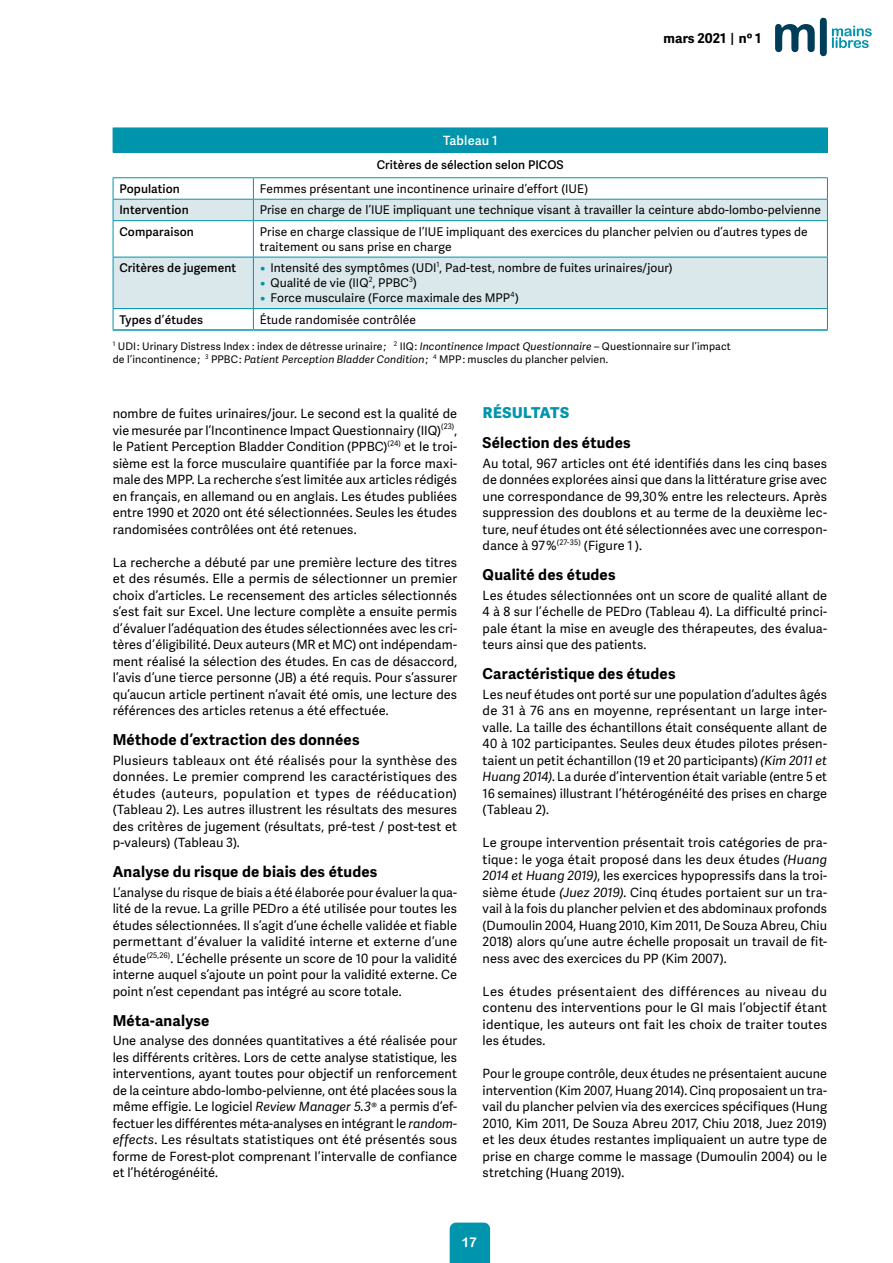
<style>
.page{position:relative;width:893px;height:1263px;background:#fff}
.page>*{position:absolute;margin:0;border:0;box-sizing:border-box;transform-origin:0 0}
.t1{font:700 15px "Adelle Sans";letter-spacing:.015em;color:#000}
.t2{font:800 15px "Adelle Sans";letter-spacing:.035em;color:#0095ac}
.t3{font:700 13.5px "Adelle Sans";color:#000}
.t4{font:13.5px "Arial Rounded MT Bold";color:#fff}
.t5{font:12.75px/16.5px "Adelle Sans";letter-spacing:.005em;color:#000;text-align:justify}
.t6{font:600 12.75px "Adelle Sans";letter-spacing:.01em;color:#fff}
.t7{font:12px/15px "Adelle Sans";letter-spacing:.005em;color:#000}
.t8{font:600 12px "Adelle Sans";letter-spacing:.01em;color:#000}
.t9{font:10.5px/13.2px "Adelle Sans";letter-spacing:.015em;color:#000}
.s1{font-weight:600}
.s2{font-weight:800;color:#0095ac}
.s3{font-style:italic}
</style>
<div class="page">
<svg style="left:775px;top:18px;width:97px;height:38px"></svg>
<div style="left:450px;top:1222px;width:40px;height:41px;background:#0095ac"></div>
<div style="left:113px;top:128px;width:714px;height:24px;background:#0095ac"></div>
<svg style="left:114px;top:200px;width:713px;height:108px;fill:#dae7eb"></svg>
<hr style="left:113px;top:199px;width:140px;height:1px;background:#0095ac">
<hr style="left:253px;top:199px;width:575px;height:1px;background:#0095ac">
<hr style="left:113px;top:220px;width:140px;height:1px;background:#0095ac">
<hr style="left:253px;top:220px;width:575px;height:1px;background:#0095ac">
<hr style="left:113px;top:257px;width:140px;height:1px;background:#0095ac">
<hr style="left:253px;top:257px;width:575px;height:1px;background:#0095ac">
<svg style="left:827px;top:178px;width:1px;height:42px"></svg>
<hr style="left:827px;top:221px;width:1px;height:36px;background:#0095ac">
<hr style="left:827px;top:257px;width:1px;height:51px;background:#0095ac">
<svg style="left:113px;top:178px;width:1px;height:42px"></svg>
<svg style="left:253px;top:178px;width:1px;height:42px"></svg>
<hr style="left:113px;top:221px;width:1px;height:36px;background:#0095ac">
<hr style="left:253px;top:221px;width:1px;height:36px;background:#0095ac">
<hr style="left:113px;top:257px;width:1px;height:51px;background:#0095ac">
<hr style="left:253px;top:257px;width:1px;height:51px;background:#0095ac">
<svg style="left:253px;top:309px;width:1px;height:20px"></svg>
<hr style="left:113px;top:308px;width:140px;height:1px;background:#0095ac">
<svg style="left:113px;top:309px;width:1px;height:20px"></svg>
<hr style="left:253px;top:308px;width:575px;height:1px;background:#0095ac">
<svg style="left:827px;top:309px;width:1px;height:20px"></svg>
<hr style="left:113px;top:329px;width:140px;height:2px;background:#0095ac">
<hr style="left:253px;top:329px;width:575px;height:2px;background:#0095ac">
<svg style="left:827px;top:128px;width:1px;height:24px"></svg>
<hr style="left:113px;top:152px;width:140px;height:1px;background:#0095ac">
<hr style="left:253px;top:152px;width:575px;height:1px;background:#0095ac">
<hr style="left:113px;top:177px;width:140px;height:1px;background:#0095ac">
<hr style="left:253px;top:177px;width:575px;height:1px;background:#0095ac">
<p class="t6" style="left:443px;top:133px;width:56px">Tableau 1</p>
<p class="t8" style="left:377px;top:158px;width:189px">Critères de sélection selon PICOS</p>
<p class="t3" style="left:664px;top:30px;width:99px">mars 2021 <span class="s1">|</span> no 1</p>
<p class="t8" style="left:119px;top:182px;width:62px">Population</p>
<p class="t7" style="left:260px;top:181px;width:330px">Femmes présentant une incontinence urinaire d’effort (IUE)</p>
<p class="t8" style="left:119px;top:203px;width:71px">Intervention</p>
<p class="t7" style="left:260px;top:203px;width:563px">Prise en charge de l’IUE impliquant une technique visant à travailler la ceinture abdo-lombo-pelvienne</p>
<p class="t8" style="left:119px;top:224px;width:76px">Comparaison</p>
<p class="t7" style="left:260px;top:224px;width:550px">Prise en charge classique de l’IUE impliquant des exercices du plancher pelvien ou d’autres types de traitement ou sans prise en charge</p>
<p class="t8" style="left:119px;top:261px;width:118px">Critères de jugement</p>
<p class="t7" style="left:260px;top:261px;width:414px"><span class="s2">•</span> Intensité des symptômes (UDI<sup>1</sup>, Pad-test, nombre de fuites urinaires/jour)</p>
<p class="t7" style="left:260px;top:276px;width:159px"><span class="s2">•</span> Qualité de vie (IIQ<sup>2</sup>, PPBC<sup>3</sup>)</p>
<p class="t7" style="left:260px;top:291px;width:261px"><span class="s2">•</span> Force musculaire (Force maximale des MPP<sup>4</sup> )</p>
<p class="t8" style="left:119px;top:312px;width:85px">Types d’études</p>
<p class="t7" style="left:260px;top:312px;width:158px">Étude randomisée contrôlée</p>
<p class="t9" style="left:113px;top:340px;width:620px"><sup>1</sup> UDI : Urinary Distress Index : index de détresse urinaire ; <sup>2</sup> IIQ : <span class="s3">Incontinence Impact Questionnaire</span> – Questionnaire sur l’impact de l’incontinence ; <sup>3</sup> PPBC : <span class="s3">Patient Perception Bladder Condition</span> ; <sup>4</sup> MPP : muscles du plancher pelvien.</p>
<p class="t5" style="left:113px;top:406px;width:346px">nombre de fuites urinaires/jour. Le second est la qualité de vie mesurée par l’Incontinence Impact Questionnairy (IIQ)<sup>(23)</sup>, le Patient Perception Bladder Condition (PPBC)<sup>(24)</sup> et le troi&shy;sième est la force musculaire quantifiée par la force maxi&shy;male des MPP. La recherche s’est limitée aux articles rédigés en français, en allemand ou en anglais. Les études publiées entre 1990 et 2020 ont été sélectionnées. Seules les études randomisées contrôlées ont été retenues.</p>
<p class="t5" style="left:113px;top:554px;width:346px">La recherche a débuté par une première lecture des titres et des résumés. Elle a permis de sélectionner un premier choix d’articles. Le recensement des articles sélectionnés s’est fait sur Excel. Une lecture complète a ensuite permis d’évaluer l’adéquation des études sélectionnées avec les cri&shy;tères d’éligibilité. Deux auteurs (MR et MC) ont indépendam&shy;ment réalisé la sélection des études. En cas de désaccord, l’avis d’une tierce personne (JB) a été requis. Pour s’assurer qu’aucun article pertinent n’avait été omis, une lecture des références des articles retenus a été effectuée.</p>
<p class="t1" style="left:113px;top:731px;width:248px">Méthode d’extraction des données</p>
<p class="t5" style="left:113px;top:752px;width:346px">Plusieurs tableaux ont été réalisés pour la synthèse des données. Le premier comprend les caractéristiques des études (auteurs, population et types de rééducation) (Tableau 2). Les autres illustrent les résultats des mesures des critères de jugement (résultats, pré-test / post-test et p-valeurs) (Tableau 3).</p>
<p class="t1" style="left:113px;top:863px;width:266px">Analyse du risque de biais des études</p>
<p class="t5" style="left:113px;top:884px;width:346px">L’analyse du risque de biais a été élaborée pour évaluer la qua&shy;lité de la revue. La grille PEDro a été utilisée pour toutes les études sélectionnées. Il s’agit d’une échelle validée et fiable permettant d’évaluer la validité interne et externe d’une étude<sup>(25,26)</sup>. L’échelle présente un score de 10 pour la validité interne auquel s’ajoute un point pour la validité externe. Ce point n’est cependant pas intégré au score totale.</p>
<p class="t1" style="left:113px;top:1011px;width:98px">Méta-analyse</p>
<p class="t5" style="left:113px;top:1033px;width:346px">Une analyse des données quantitatives a été réalisée pour les différents critères. Lors de cette analyse statistique, les interventions, ayant toutes pour objectif un renforcement de la ceinture abdo-lombo-pelvienne, ont été placées sous la même effigie. Le logiciel <span class="s3">Review Manager 5.3®</span> a permis d’ef&shy;fectuer les différentes méta-analyses en intégrant le <span class="s3">random&shy;effects</span>. Les résultats statistiques ont été présentés sous forme de Forest-plot comprenant l’intervalle de confiance et l’hétérogénéité.</p>
<p class="t2" style="left:483px;top:404px;width:88px">RÉSULTATS</p>
<p class="t1" style="left:483px;top:434px;width:149px">Sélection des études</p>
<p class="t5" style="left:483px;top:455px;width:346px">Au total, 967 articles ont été identifiés dans les cinq bases de données explorées ainsi que dans la littérature grise avec une correspondance de 99,30 % entre les relecteurs. Après suppression des doublons et au terme de la deuxième lec&shy;ture, neuf études ont été sélectionnées avec une correspon&shy;dance à 97 %<sup>(27-35)</sup> (Figure 1 ).</p>
<p class="t1" style="left:483px;top:566px;width:134px">Qualité des études</p>
<p class="t5" style="left:483px;top:587px;width:346px">Les études sélectionnées ont un score de qualité allant de 4 à 8 sur l’échelle de PEDro (Tableau 4). La difficulté princi&shy;pale étant la mise en aveugle des thérapeutes, des évalua&shy;teurs ainsi que des patients.</p>
<p class="t1" style="left:483px;top:665px;width:194px">Caractéristique des études</p>
<p class="t5" style="left:483px;top:686px;width:346px">Les neuf études ont porté sur une population d’adultes âgés de 31 à 76 ans en moyenne, représentant un large inter&shy;valle. La taille des échantillons était conséquente allant de 40 à 102 participantes. Seules deux études pilotes présen&shy;taient un petit échantillon (19 et 20 participants) <span class="s3">(Kim 2011 et Huang 2014)</span>. La durée d’intervention était variable (entre 5 et 16 semaines) illustrant l’hétérogénéité des prises en charge (Tableau 2).</p>
<p class="t5" style="left:483px;top:835px;width:346px">Le groupe intervention présentait trois catégories de pra&shy;tique : le yoga était proposé dans les deux études <span class="s3">(Huang 2014 et Huang 2019)</span>, les exercices hypopressifs dans la troi&shy;sième étude <span class="s3">(Juez 2019)</span>. Cinq études portaient sur un tra&shy;vail à la fois du plancher pelvien et des abdominaux profonds (Dumoulin 2004, Huang 2010, Kim 2011, De Souza Abreu, Chiu 2018) alors qu’une autre échelle proposait un travail de fit&shy;ness avec des exercices du PP (Kim 2007).</p>
<p class="t5" style="left:483px;top:983px;width:346px">Les études présentaient des différences au niveau du contenu des interventions pour le GI mais l’objectif étant identique, les auteurs ont fait les choix de traiter toutes les études.</p>
<p class="t5" style="left:483px;top:1066px;width:346px">Pour le groupe contrôle, deux études ne présentaient aucune intervention (Kim 2007, Huang 2014). Cinq proposaient un tra&shy;vail du plancher pelvien via des exercices spécifiques (Hung 2010, Kim 2011, De Souza Abreu 2017, Chiu 2018, Juez 2019) et les deux études restantes impliquaient un autre type de prise en charge comme le massage (Dumoulin 2004) ou le stretching (Huang 2019).</p>
<p class="t4" style="left:462px;top:1234px;width:17px">17</p>
</div>
